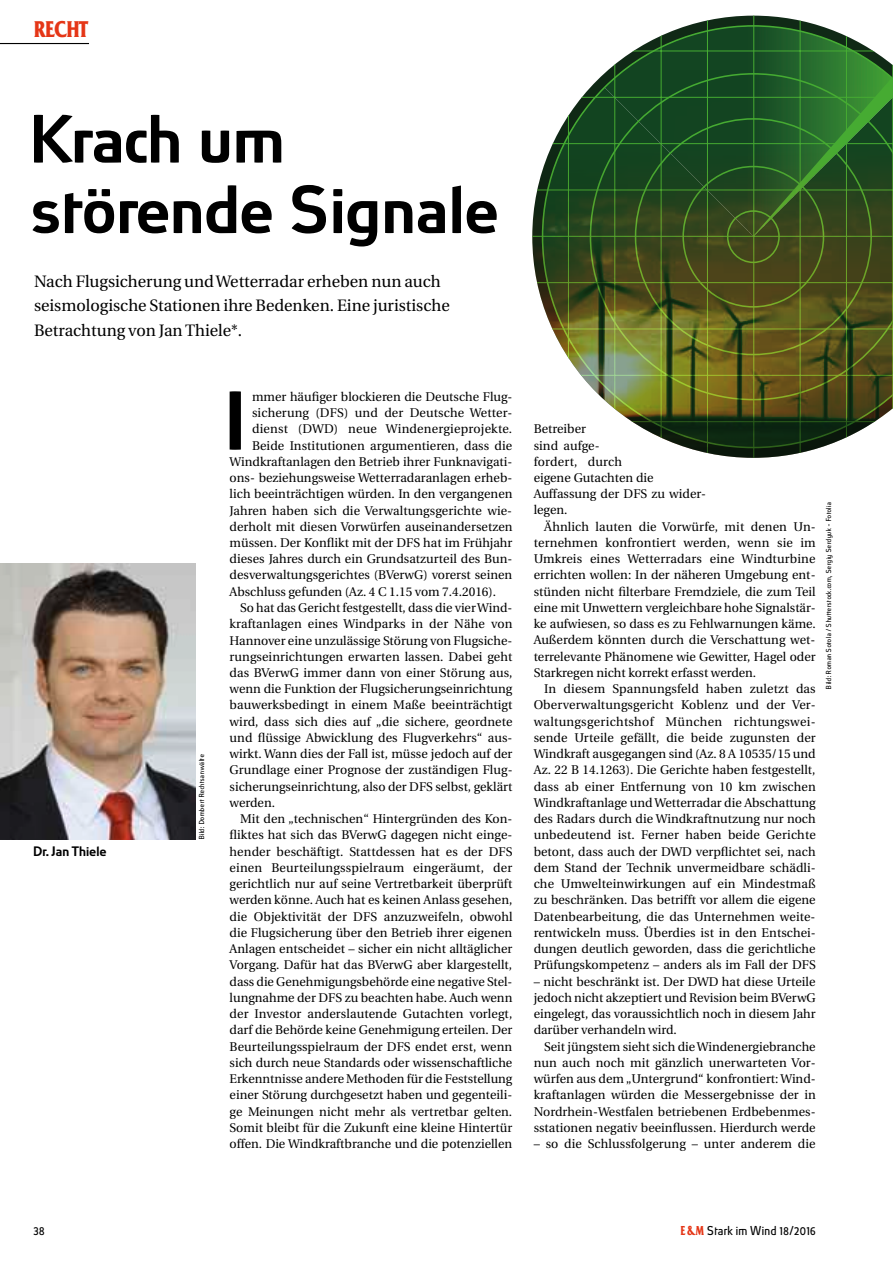
<style>
.page{position:relative;width:893px;height:1263px;background:#fff}
.page>*{position:absolute;margin:0;border:0;box-sizing:border-box;transform-origin:0 0}
.t1{font:500 76.95px "Absolut Pro EM";color:#000;scale:1.1 1}
.t2{font:500 63px/70.5px "Absolut Pro EM";letter-spacing:-.01em;color:#000;scale:1.1 1}
.t3{font:700 24px "Friz Quadrata Std";letter-spacing:-.025em;color:#e53617;scale:.8 1}
.t4{font:16.5px/24.3px "Utopia";color:#000}
.t5{font:500 12.75px "Absolut Pro EM";letter-spacing:-.01em;color:#000;scale:1.1 1}
.t6{font:12.6px/16.2px "Utopia";letter-spacing:.005em;color:#000;text-align:justify}
.t7{font:12px "Absolut Pro EM";color:#000}
.t8{font:6.75px "Absolut Pro EM";letter-spacing:.005em;color:#000;scale:1.05 1}
</style>
<div class="page">
<hr style="left:0;top:43px;width:89px;height:1px;background:#000">
<img style="left:0;top:563px;width:196px;height:276px">
<svg style="left:608px;top:16px;width:285px;height:54px"></svg>
<img style="left:532px;top:70px;width:361px;height:388px">
<h3 class="t3" style="left:34px;top:16px;width:70px">Recht</h3>
<h2 class="t2" style="left:34px;top:105px;width:428px">Krach um störende Signale</h2>
<h3 class="t4" style="left:34px;top:270px;width:417px">Nach Flugsicherung und Wetterradar erheben nun auch seismologische Stationen ihre Bedenken. Eine juristische<br>Betrachtung von Jan Thiele*.</h3>
<p class="t5" style="left:34px;top:844px;width:68px">Dr. Jan Thiele</p>
<p class="t8" style="left:198px;top:839px;width:83px;rotate:-90deg">Bild: Dombert Rechtsanwälte</p>
<h1 class="t1" style="left:230px;top:378px;width:22px">I</h1>
<p class="t6" style="left:252px;top:389px;width:262px">mmer häufiger blockieren die Deutsche Flug-</p>
<p class="t6" style="left:252px;top:405px;width:262px">sicherung (DFS) und der Deutsche Wetter-</p>
<p class="t6" style="left:252px;top:421px;width:262px">dienst (DWD) neue Windenergieprojekte.</p>
<p class="t6" style="left:252px;top:437px;width:262px">Beide Institutionen argumentieren, dass die</p>
<p class="t6" style="left:230px;top:454px;width:284px">Windkraftanlagen den Betrieb ihrer Funknavigati-</p>
<p class="t6" style="left:230px;top:470px;width:284px">ons- beziehungsweise Wetterradaranlagen erheb-</p>
<p class="t6" style="left:230px;top:486px;width:284px">lich beeinträchtigen würden. In den vergangenen</p>
<p class="t6" style="left:230px;top:502px;width:284px">Jahren haben sich die Verwaltungsgerichte wie-</p>
<p class="t6" style="left:230px;top:519px;width:284px">derholt mit diesen Vorwürfen auseinandersetzen</p>
<p class="t6" style="left:230px;top:535px;width:284px">müssen. Der Konflikt mit der DFS hat im Frühjahr</p>
<p class="t6" style="left:230px;top:551px;width:284px">dieses Jahres durch ein Grundsatzurteil des Bun-</p>
<p class="t6" style="left:230px;top:567px;width:284px">desverwaltungsgerichtes (BVerwG) vorerst seinen</p>
<p class="t6" style="left:230px;top:584px;width:268px">Abschluss gefunden (Az. 4 C 1.15 vom 7.4.2016).</p>
<p class="t6" style="left:240px;top:600px;width:274px">So hat das Gericht festgestellt, dass die vier Wind-</p>
<p class="t6" style="left:230px;top:616px;width:284px">kraftanlagen eines Windparks in der Nähe von</p>
<p class="t6" style="left:230px;top:632px;width:284px">Hannover eine unzulässige Störung von Flugsiche-</p>
<p class="t6" style="left:230px;top:649px;width:284px">rungseinrichtungen erwarten lassen. Dabei geht</p>
<p class="t6" style="left:230px;top:665px;width:284px">das BVerwG immer dann von einer Störung aus,</p>
<p class="t6" style="left:230px;top:681px;width:284px">wenn die Funktion der Flugsicherungseinrichtung</p>
<p class="t6" style="left:230px;top:697px;width:284px">bauwerksbedingt in einem Maße beeinträchtigt</p>
<p class="t6" style="left:230px;top:713px;width:284px">wird, dass sich dies auf „die sichere, geordnete</p>
<p class="t6" style="left:230px;top:730px;width:284px">und flüssige Abwicklung des Flugverkehrs“ aus-</p>
<p class="t6" style="left:230px;top:746px;width:284px">wirkt. Wann dies der Fall ist, müsse jedoch auf der</p>
<p class="t6" style="left:230px;top:762px;width:284px">Grundlage einer Prognose der zuständigen Flug-</p>
<p class="t6" style="left:230px;top:778px;width:284px">sicherungseinrichtung, also der DFS selbst, geklärt</p>
<p class="t6" style="left:230px;top:795px;width:47px">werden.</p>
<p class="t6" style="left:240px;top:811px;width:274px">Mit den „technischen“ Hintergründen des Kon-</p>
<p class="t6" style="left:230px;top:827px;width:284px">fliktes hat sich das BVerwG dagegen nicht einge-</p>
<p class="t6" style="left:230px;top:843px;width:284px">hender beschäftigt. Stattdessen hat es der DFS</p>
<p class="t6" style="left:230px;top:860px;width:284px">einen Beurteilungsspielraum eingeräumt, der</p>
<p class="t6" style="left:230px;top:876px;width:284px">gerichtlich nur auf seine Vertretbarkeit überprüft</p>
<p class="t6" style="left:230px;top:892px;width:284px">werden könne. Auch hat es keinen Anlass gesehen,</p>
<p class="t6" style="left:230px;top:908px;width:284px">die Objektivität der DFS anzuzweifeln, obwohl</p>
<p class="t6" style="left:230px;top:925px;width:284px">die Flugsicherung über den Betrieb ihrer eigenen</p>
<p class="t6" style="left:230px;top:941px;width:284px">Anlagen entscheidet – sicher ein nicht alltäglicher</p>
<p class="t6" style="left:230px;top:957px;width:284px">Vorgang. Dafür hat das BVerwG aber klargestellt,</p>
<p class="t6" style="left:230px;top:973px;width:284px">dass die Genehmigungsbehörde eine negative Stel-</p>
<p class="t6" style="left:230px;top:990px;width:284px">lungnahme der DFS zu beachten habe. Auch wenn</p>
<p class="t6" style="left:230px;top:1006px;width:284px">der Investor anderslautende Gutachten vorlegt,</p>
<p class="t6" style="left:230px;top:1022px;width:284px">darf die Behörde keine Genehmigung erteilen. Der</p>
<p class="t6" style="left:230px;top:1038px;width:284px">Beurteilungsspielraum der DFS endet erst, wenn</p>
<p class="t6" style="left:230px;top:1055px;width:284px">sich durch neue Standards oder wissenschaftliche</p>
<p class="t6" style="left:230px;top:1071px;width:284px">Erkenntnisse andere Methoden für die Feststellung</p>
<p class="t6" style="left:230px;top:1087px;width:284px">einer Störung durchgesetzt haben und gegenteili-</p>
<p class="t6" style="left:230px;top:1103px;width:284px">ge Meinungen nicht mehr als vertretbar gelten.</p>
<p class="t6" style="left:230px;top:1120px;width:284px">Somit bleibt für die Zukunft eine kleine Hintertür</p>
<p class="t6" style="left:230px;top:1136px;width:284px">offen. Die Windkraftbranche und die potenziellen</p>
<p class="t6" style="left:534px;top:421px;width:174px;text-align:left">Betreiber<br>sind aufge-<br>fordert, durch<br>eigene Gutachten die<br>Auffassung der DFS zu wider&shy;legen.</p>
<p class="t6" style="left:534px;top:519px;width:284px;text-indent:11px">Ähnlich lauten die Vorwürfe, mit denen Un&shy;ternehmen konfrontiert werden, wenn sie im Umkreis eines Wetterradars eine Windturbine errichten wollen: In der näheren Umgebung ent&shy;stünden nicht filterbare Fremdziele, die zum Teil eine mit Unwettern vergleichbare hohe Signalstär&shy;ke aufwiesen, so dass es zu Fehlwarnungen käme.<br>Außerdem könnten durch die Verschattung wet&shy;terrelevante Phänomene wie Gewitter, Hagel oder Starkregen nicht korrekt erfasst werden.</p>
<p class="t6" style="left:534px;top:681px;width:284px;text-indent:11px">In diesem Spannungsfeld haben zuletzt das Oberverwaltungsgericht Koblenz und der Ver&shy;waltungsgerichtshof München richtungswei&shy;sende Urteile gefällt, die beide zugunsten der Windkraft ausgegangen sind (Az. 8 A 10535/15 und Az. 22 B 14.1263). Die Gerichte haben festgestellt, dass ab einer Entfernung von 10 km zwischen Windkraftanlage und Wetterradar die Abschattung des Radars durch die Windkraftnutzung nur noch unbedeutend ist. Ferner haben beide Gerichte betont, dass auch der DWD verpflichtet sei, nach dem Stand der Technik unvermeidbare schädli&shy;che Umwelteinwirkungen auf ein Mindestmaß zu beschränken. Das betrifft vor allem die eigene Datenbearbeitung, die das Unternehmen weite&shy;rentwickeln muss. Überdies ist in den Entschei&shy;dungen deutlich geworden, dass die gerichtliche Prüfungskompetenz – anders als im Fall der DFS</p>
<p class="t6" style="left:534px;top:973px;width:284px">– nicht beschränkt ist. Der DWD hat diese Urteile jedoch nicht akzeptiert und Revision beim BVerwG eingelegt, das voraussichtlich noch in diesem Jahr darüber verhandeln wird.</p>
<p class="t6" style="left:534px;top:1038px;width:284px;text-indent:11px">Seit jüngstem sieht sich die Windenergiebranche nun auch noch mit gänzlich unerwarteten Vor&shy;würfen aus dem „Untergrund“ konfrontiert: Wind&shy;kraftanlagen würden die Messergebnisse der in Nordrhein-Westfalen betriebenen Erdbebenmes&shy;sstationen negativ beeinflussen. Hierdurch werde</p>
<p class="t6" style="left:534px;top:1136px;width:283px">– so die Schlussfolgerung – unter anderem die</p>
<p class="t8" style="left:825px;top:689px;width:180px;rotate:-90deg">Bild: Roman Sotola / Shutterstock.com, Sergiy Serdyuk - Fotolia</p>
<p class="t7" style="left:34px;top:1223px;width:13px">38</p>
<p class="t7" style="left:708px;top:1223px;width:110px">Stark im Wind 18/2016</p>
</div>
